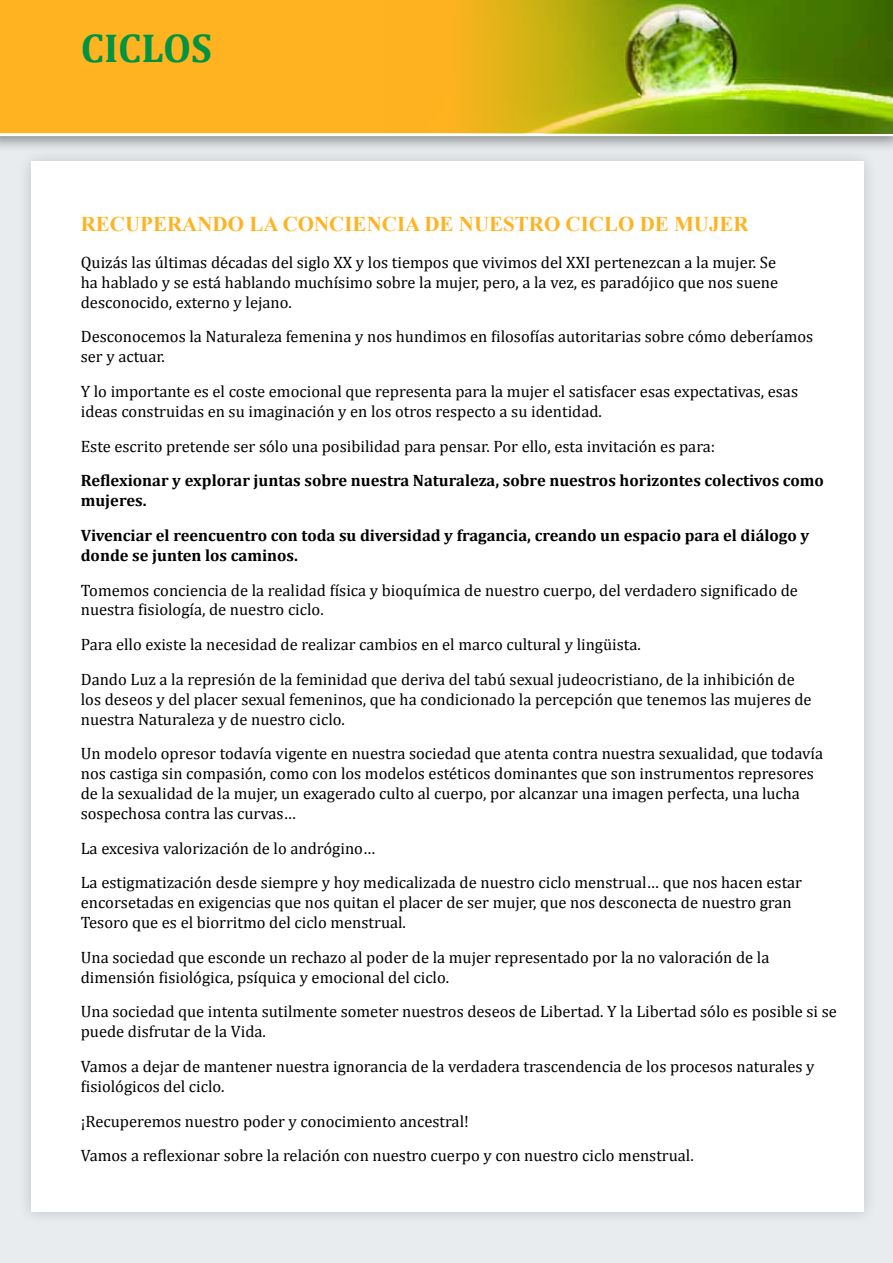
<style>
.page{position:relative;width:893px;height:1263px;background:#fff}
.page>*{position:absolute;margin:0;border:0;box-sizing:border-box;transform-origin:0 0}
.t1{font:700 40.5px "Cambria";color:#009341}
.t2{font:700 21px "Times New Roman";color:#ffb320}
.t3{font:16.5px/19.8px "Cambria";color:#000}
.t4{font:700 16.5px/19.8px "Cambria";color:#000}
</style>
<div class="page">
<div style="left:0;top:96px;width:893px;height:1167px;background:#e8ecee"></div>
<div style="left:17px;top:147px;width:860px;height:1079px;background:#e0e4e6"></div>
<div style="left:31px;top:162px;width:832px;height:1050px;background:#fff"></div>
<div style="left:0;top:0;width:893px;height:153px;background:#000;opacity:.5"></div>
<div style="left:0;top:0;width:893px;height:136px;background:#ffb320"></div>
<img style="left:386px;top:0;width:507px;height:133px">
<h1 class="t1" style="left:81px;top:23px;width:133px">CICLOS</h1>
<p class="t2" style="left:81px;top:210px;width:669px">RECUPERANDO LA CONCIENCIA DE NUESTRO CICLO DE MUJER</p>
<p class="t3" style="left:81px;top:252px;width:699px;text-align:justify">Quizás las últimas décadas del siglo XX y los tiempos que vivimos del XXI pertenezcan a la mujer. Se ha hablado y se está hablando muchísimo sobre la mujer, pero, a la vez, es paradójico que nos suene desconocido, externo y lejano.</p>
<p class="t3" style="left:81px;top:327px;width:734px">Desconocemos la Naturaleza femenina y nos hundimos en filosofías autoritarias sobre cómo deberíamos ser y actuar.</p>
<p class="t3" style="left:81px;top:381px;width:719px">Y lo importante es el coste emocional que representa para la mujer el satisfacer esas expectativas, esas ideas construidas en su imaginación y en los otros respecto a su identidad.</p>
<p class="t3" style="left:81px;top:436px;width:636px">Este escrito pretende ser sólo una posibilidad para pensar. Por ello, esta invitación es para:</p>
<p class="t4" style="left:81px;top:470px;width:745px">Reflexionar y explorar juntas sobre nuestra Naturaleza, sobre nuestros horizontes colectivos como mujeres.</p>
<p class="t4" style="left:81px;top:525px;width:730px">Vivenciar el reencuentro con toda su diversidad y fragancia, creando un espacio para el diálogo y donde se junten los caminos.</p>
<p class="t3" style="left:81px;top:580px;width:719px">Tomemos conciencia de la realidad física y bioquímica de nuestro cuerpo, del verdadero significado de nuestra fisiología, de nuestro ciclo.</p>
<p class="t3" style="left:81px;top:627px;width:715px;line-height:34.8px">Para ello existe la necesidad de realizar cambios en el marco cultural y lingüista.<br>Dando Luz a la represión de la feminidad que deriva del tabú sexual judeocristiano, de la inhibición de</p>
<p class="t3" style="left:81px;top:689px;width:732px">los deseos y del placer sexual femeninos, que ha condicionado la percepción que tenemos las mujeres de nuestra Naturaleza y de nuestro ciclo.</p>
<p class="t3" style="left:81px;top:744px;width:744px">Un modelo opresor todavía vigente en nuestra sociedad que atenta contra nuestra sexualidad, que todavía nos castiga sin compasión, como con los modelos estéticos dominantes que son instrumentos represores de la sexualidad de la mujer, un exagerado culto al cuerpo, por alcanzar una imagen perfecta, una lucha sospechosa contra las curvas…</p>
<p class="t3" style="left:81px;top:830px;width:723px;line-height:34.8px">La excesiva valorización de lo andrógino…<br>La estigmatización desde siempre y hoy medicalizada de nuestro ciclo menstrual… que nos hacen estar</p>
<p class="t3" style="left:81px;top:892px;width:712px">encorsetadas en exigencias que nos quitan el placer de ser mujer, que nos desconecta de nuestro gran<br>Tesoro que es el biorritmo del ciclo menstrual.</p>
<p class="t3" style="left:81px;top:947px;width:690px">Una sociedad que esconde un rechazo al poder de la mujer representado por la no valoración de la dimensión fisiológica, psíquica y emocional del ciclo.</p>
<p class="t3" style="left:81px;top:1002px;width:758px">Una sociedad que intenta sutilmente someter nuestros deseos de Libertad. Y la Libertad sólo es posible si se puede disfrutar de la Vida.</p>
<p class="t3" style="left:81px;top:1056px;width:735px">Vamos a dejar de mantener nuestra ignorancia de la verdadera trascendencia de los procesos naturales y fisiológicos del ciclo.</p>
<p class="t3" style="left:81px;top:1103px;width:614px;line-height:34.8px">¡Recuperemos nuestro poder y conocimiento ancestral!<br>Vamos a reflexionar sobre la relación con nuestro cuerpo y con nuestro ciclo menstrual.</p>
</div>
